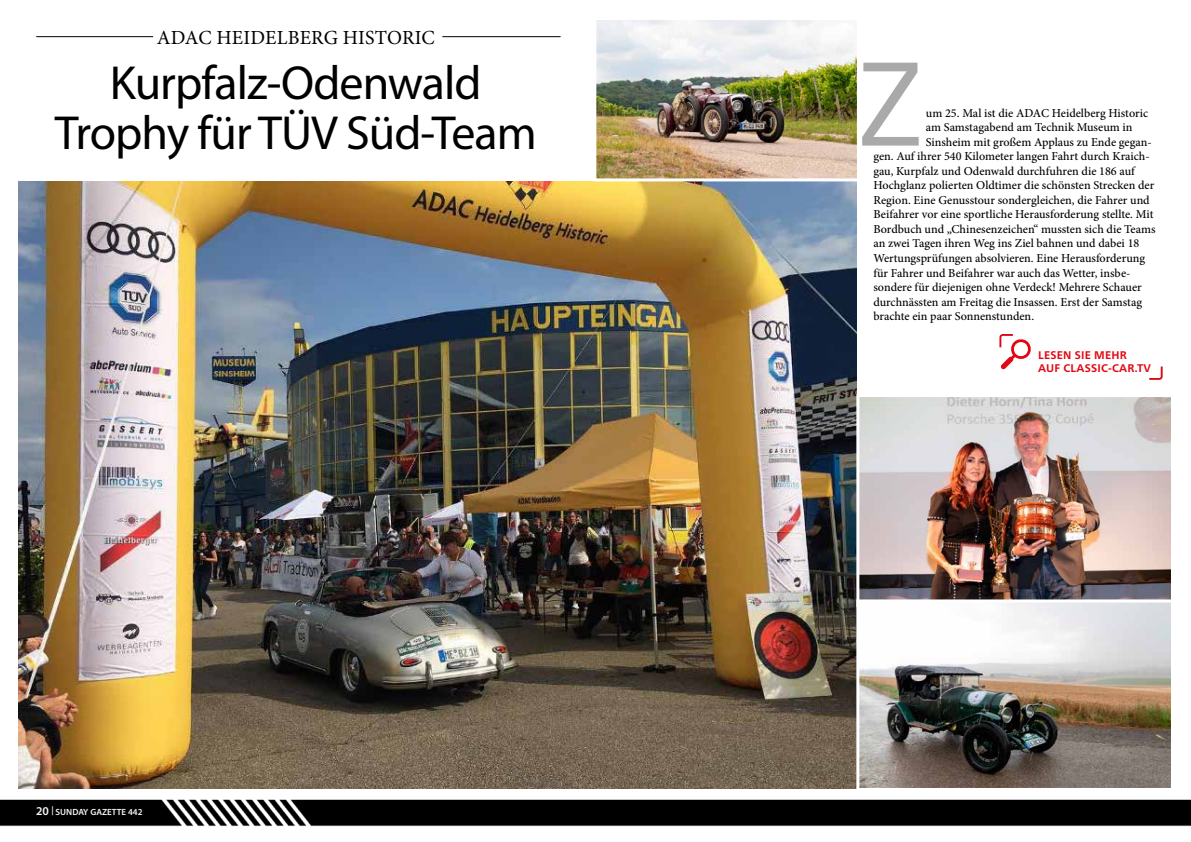
<style>
.page{position:relative;width:1191px;height:842px;background:#fff}
.page>*{position:absolute;margin:0;border:0;box-sizing:border-box;transform-origin:0 0}
.t1{font:118.8px "Frutiger Neue LTCYR";color:#a9a9a9}
.t2{font:48px/50px "Myriad Pro";letter-spacing:-.02em;color:#000;text-align:center}
.t3{font:20px "Minion Pro";letter-spacing:.01em;color:#000}
.t4{font:500 12.1px "Minion Pro";color:#000}
.t5{font:700 11.1px/13.3px "Frutiger Neue LTCYR";letter-spacing:.02em;color:#e30613}
.t6{font:600 9px "Myriad Pro";color:#f6f6f6}
.s1{font-size:12px}
</style>
<div class="page">
<img style="left:18px;top:182px;width:838px;height:579px">
<img style="left:0;top:761px;width:1191px;height:66px">
<hr style="left:36px;top:36px;width:117px;height:1px;background:#000">
<hr style="left:442px;top:36px;width:118px;height:1px;background:#000">
<img style="left:597px;top:21px;width:259px;height:156px">
<div style="left:593px;top:17px;width:267px;height:164px;border:3px solid #fff"></div>
<img style="left:860px;top:398px;width:310px;height:201px">
<div style="left:856px;top:394px;width:318px;height:213px;border:3px solid #fff"></div>
<img style="left:860px;top:603px;width:310px;height:184px">
<div style="left:856px;top:599px;width:318px;height:192px;border:3px solid #fff"></div>
<svg style="left:999px;top:334px;width:32px;height:35px"></svg>
<svg style="left:1149px;top:366px;width:13px;height:14px"></svg>
<h3 class="t3" style="left:157px;top:24px;width:279px">ADAC HEIDELBERG HISTORIC</h3>
<h2 class="t2" style="left:55px;top:57px;width:483px">Kurpfalz-Odenwald<br>Trophy für TÜV Süd-Team</h2>
<h1 class="t1" style="left:858px;top:32px;width:66px">Z</h1>
<p class="t4" style="left:926px;top:104px;width:224px">um 25. Mal ist die ADAC Heidelberg Historic</p>
<p class="t4" style="left:926px;top:119px;width:208px">am Samstagabend am Technik Museum in</p>
<p class="t4" style="left:926px;top:134px;width:227px">Sinsheim mit großem Applaus zu Ende gegan-</p>
<p class="t4" style="left:873px;top:148px;width:278px">gen. Auf ihrer 540 Kilometer langen Fahrt durch Kraich-</p>
<p class="t4" style="left:873px;top:163px;width:263px">gau, Kurpfalz und Odenwald durchfuhren die 186 auf</p>
<p class="t4" style="left:873px;top:177px;width:282px">Hochglanz polierten Oldtimer die schönsten Strecken der</p>
<p class="t4" style="left:873px;top:192px;width:278px">Region. Eine Genusstour sondergleichen, die Fahrer und</p>
<p class="t4" style="left:873px;top:206px;width:281px">Beifahrer vor eine sportliche Herausforderung stellte. Mit</p>
<p class="t4" style="left:873px;top:221px;width:283px">Bordbuch und „Chinesenzeichen“ mussten sich die Teams</p>
<p class="t4" style="left:873px;top:235px;width:267px">an zwei Tagen ihren Weg ins Ziel bahnen und dabei 18</p>
<p class="t4" style="left:873px;top:250px;width:273px">Wertungsprüfungen absolvieren. Eine Herausforderung</p>
<p class="t4" style="left:873px;top:264px;width:258px">für Fahrer und Beifahrer war auch das Wetter, insbe-</p>
<p class="t4" style="left:873px;top:279px;width:270px">sondere für diejenigen ohne Verdeck! Mehrere Schauer</p>
<p class="t4" style="left:873px;top:294px;width:270px">durchnässten am Freitag die Insassen. Erst der Samstag</p>
<p class="t4" style="left:873px;top:308px;width:162px">brachte ein paar Sonnenstunden.</p>
<p class="t5" style="left:1038px;top:348px;width:115px">LESEN SIE MEHR<br>AUF CLASSIC-CAR.TV</p>
<p class="t6" style="left:36px;top:806px;width:108px"><span class="s1">20</span> | SUNDAY GAZETTE 442</p>
</div>
